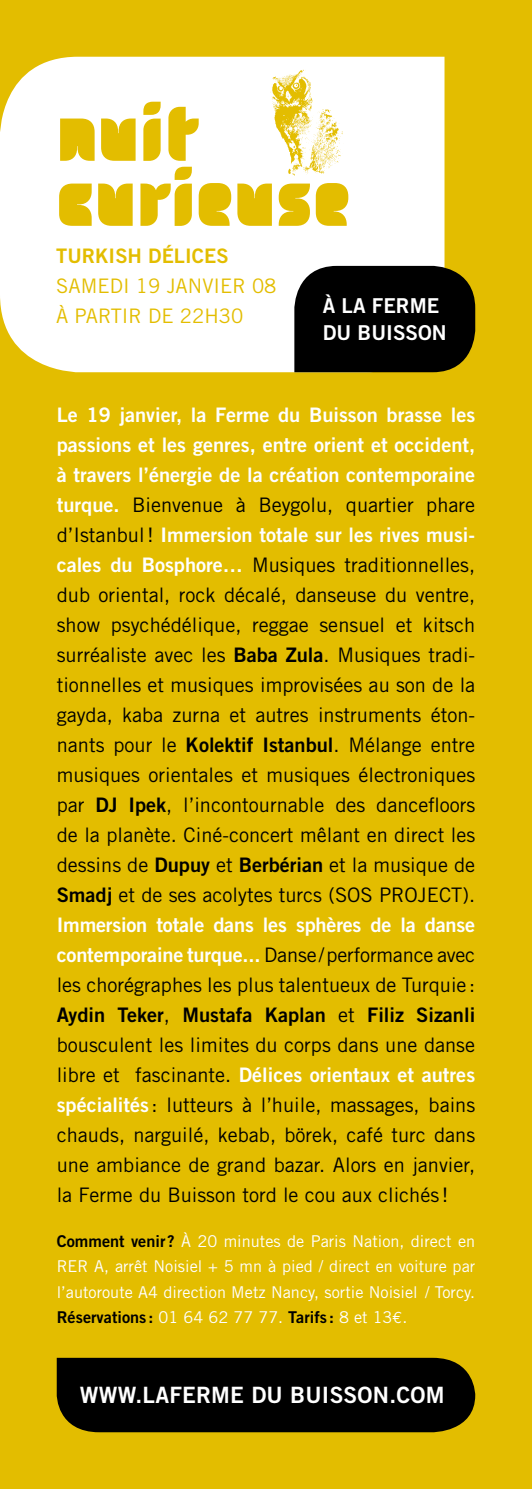
<style>
.page{position:relative;width:532px;height:1489px;background:#fff}
.page>*{position:absolute;margin:0;border:0;box-sizing:border-box;transform-origin:0 0}
.t1{font:65px/65px "Du Buisson";color:#e3bd00}
.t2{font:22.5px "Trade Gothic Bold Two";letter-spacing:.01em;color:#fff}
.t3{font:20.5px/27.5px "Trade Gothic Bold Two";color:#fff}
.t4{font:20px/30px "Trade Gothic";color:#000;text-align:justify}
.t5{font:20px/30px "Trade Gothic Bold Two";color:#fff;text-align:justify}
.t6{font:20px "Trade Gothic Bold Two";color:#000}
.t7{font:20px "Trade Gothic";color:#e3bd00}
.t8{font:20px "Trade Gothic Bold Two";color:#e3bd00}
.t9{font:16.25px/25.5px "Trade Gothic";color:#fff;text-align:justify}
.t10{font:16.25px "Trade Gothic Bold Two";color:#000}
.s1{font-family:"Trade Gothic Bold Two";color:#fff}
.s2{font-family:"Trade Gothic";color:#000}
.s3{font-family:"Trade Gothic Bold Two"}
.s4{font-family:"Trade Gothic"}
.s5{font-family:"Trade Gothic Bold Two";color:#000}
.s6{font-family:"Trade Gothic";color:#fff}
.s7{font-family:"Euro Mono";color:#fff}
</style>
<div class="page">
<div style="left:0;top:0;width:531px;height:1488px;background:#e3bd00"></div>
<div style="left:57px;top:1357px;width:418px;height:74px;background:#000"></div>
<div style="left:0;top:57px;width:444px;height:315px;background:#fff"></div>
<img style="left:261px;top:68px;width:88px;height:110px">
<div style="left:294px;top:266px;width:181px;height:106px;background:#000"></div>
<h1 class="t1" style="left:56px;top:101px;width:296px">NUIT<br>CURIEUSE</h1>
<p class="t8" style="left:56px;top:244px;width:38px">Turkis</p>
<p class="t8" style="left:128px;top:244px;width:99px">h Délices</p>
<p class="t7" style="left:56px;top:274px;width:25px">Samedi</p>
<p class="t7" style="left:136px;top:274px;width:88px">19 janvier</p>
<p class="t7" style="left:252px;top:274px;width:26px">08</p>
<p class="t7" style="left:56px;top:304px;width:30px">à partir</p>
<p class="t7" style="left:148px;top:304px;width:97px">de 22H30</p>
<p class="t3" style="left:322px;top:291px;width:125px">à la ferme du buisson</p>
<p class="t5" style="left:57px;top:399px;width:420px">Le 19 janvier, la Ferme du Buisson brasse les passions et les genres, entre orient et occident, à travers l’énergie de la création contemporaine</p>
<p class="t4" style="left:57px;top:489px;width:420px"><span class="s1">turque.</span> Bienvenue à Beygolu, quartier phare</p>
<p class="t5" style="left:57px;top:519px;width:420px"><span class="s2">d’Istanbul!</span> Immersion totale sur les rives musi-</p>
<p class="t4" style="left:57px;top:549px;width:420px"><span class="s1">cales du Bosphore…</span> Musiques traditionnelles, dub oriental, rock décalé, danseuse du ventre, show psychédélique, reggae sensuel et kitsch surréaliste avec les <span class="s3">Baba Zula</span>. Musiques tradi&shy;tionnelles et musiques improvisées au son de la gayda, kaba zurna et autres instruments éton&shy;nants pour le <span class="s3">Kolektif Istanbul</span>. Mélange entre musiques orientales et musiques électroniques par <span class="s3">DJ Ipek</span>, l’incontournable des dancefloors de la planète. Ciné-concert mêlant en direct les dessins de <span class="s3">Dupuy</span> et <span class="s3">Berbérian</span> et la musique de <span class="s3">Smadj</span> et de ses acolytes turcs (SOS PROJECT).</p>
<p class="t5" style="left:57px;top:909px;width:420px">Immersion totale dans les sphères de la danse contemporaine turque... <span class="s2">Danse/performance avec</span></p>
<p class="t4" style="left:57px;top:969px;width:420px">les chorégraphes les plus talentueux de Turquie:</p>
<p class="t6" style="left:57px;top:1002px;width:420px">Aydin Teker<span class="s4">,</span> Mustafa Kaplan <span class="s4">et</span> Filiz Sizanli</p>
<p class="t4" style="left:57px;top:1029px;width:420px">bousculent les limites du corps dans une danse</p>
<p class="t5" style="left:57px;top:1059px;width:420px"><span class="s2">libre et fascinante.</span> Délices orientaux et autres</p>
<p class="t4" style="left:57px;top:1089px;width:420px"><span class="s1">spécialités</span> : lutteurs à l’huile, massages, bains chauds, narguilé, kebab, börek, café turc dans une ambiance de grand bazar. Alors en janvier, la Ferme du Buisson tord le cou aux clichés !</p>
<p class="t9" style="left:57px;top:1228px;width:420px"><span class="s5">Comment venir ?</span> À 20 minutes de Paris Nation, direct en RER A, arrêt Noisiel + 5 mn à pied / direct en voiture par l’autoroute A4 direction Metz Nancy, sortie Noisiel / Torcy.</p>
<p class="t10" style="left:57px;top:1307px;width:352px">Réservations : <span class="s6">01 64 62 77 77.</span> Tarifs : <span class="s6">8 et 13</span><span class="s7">a</span><span class="s6">.</span></p>
<p class="t2" style="left:80px;top:1380px;width:362px">www.laferm e du buisson.com</p>
</div>
